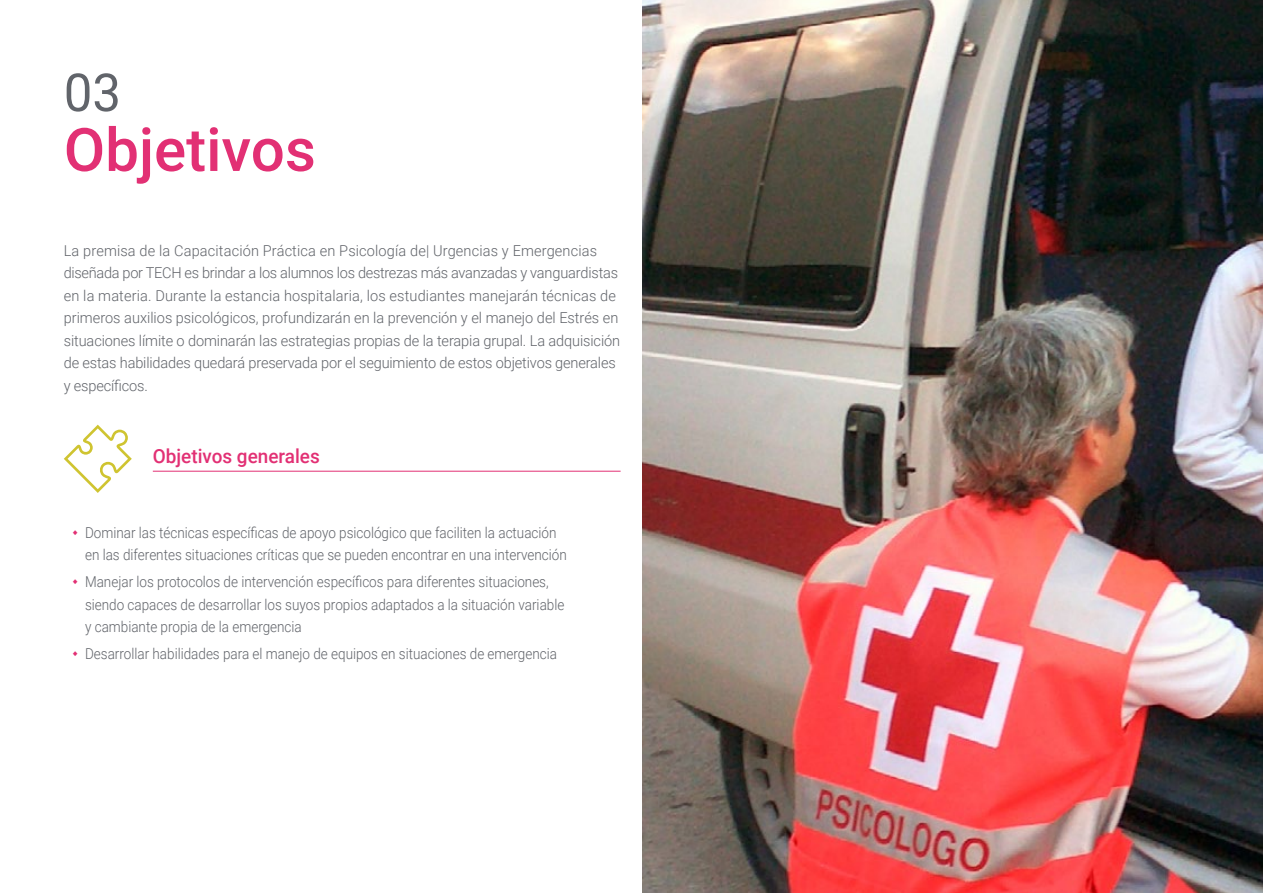
<style>
.page{position:relative;width:1263px;height:893px;background:#fff}
.page>*{position:absolute;margin:0;border:0;box-sizing:border-box;transform-origin:0 0}
.t1{font:500 60px "Roboto";color:#e23074}
.t2{font:52.5px "Roboto";color:#61646a}
.t3{font:500 19.5px "Roboto";color:#e23074}
.t4{font:300 15px/22.5px "Roboto";color:#61646a}
.t5{font:300 15px/22.5px "Roboto";color:#61646a;scale:.9 1}
</style>
<div class="page">
<hr style="left:153px;top:471px;width:468px;height:1px;background:#e23074">
<svg style="left:64px;top:425px;width:68px;height:68px"></svg>
<img style="left:642px;top:0;width:621px;height:893px">
<h2 class="t2" style="left:64px;top:56px;width:59px">03</h2>
<h1 class="t1" style="left:64px;top:108px;width:254px">Objetivos</h1>
<p class="t4" style="left:64px;top:239px;width:558px">La premisa de la Capacitación Práctica en Psicología de| Urgencias y Emergencias diseñada por TECH es brindar a los alumnos los destrezas más avanzadas y vanguardistas en la materia. Durante la estancia hospitalaria, los estudiantes manejarán técnicas de primeros auxilios psicológicos, profundizarán en la prevención y el manejo del Estrés en situaciones límite o dominarán las estrategias propias de la terapia grupal. La adquisición de estas habilidades quedará preservada por el seguimiento de estos objetivos generales y específicos.</p>
<h3 class="t3" style="left:153px;top:442px;width:169px">Objetivos generales</h3>
<p class="t5" style="left:85px;top:521px;width:537px">Dominar las técnicas específicas de apoyo psicológico que faciliten la actuación en las diferentes situaciones críticas que se pueden encontrar en una intervención</p>
<p class="t5" style="left:85px;top:570px;width:534px">Manejar los protocolos de intervención específicos para diferentes situaciones, siendo capaces de desarrollar los suyos propios adaptados a la situación variable y cambiante propia de la emergencia</p>
<p class="t5" style="left:85px;top:642px;width:526px">Desarrollar habilidades para el manejo de equipos en situaciones de emergencia</p>
</div>
